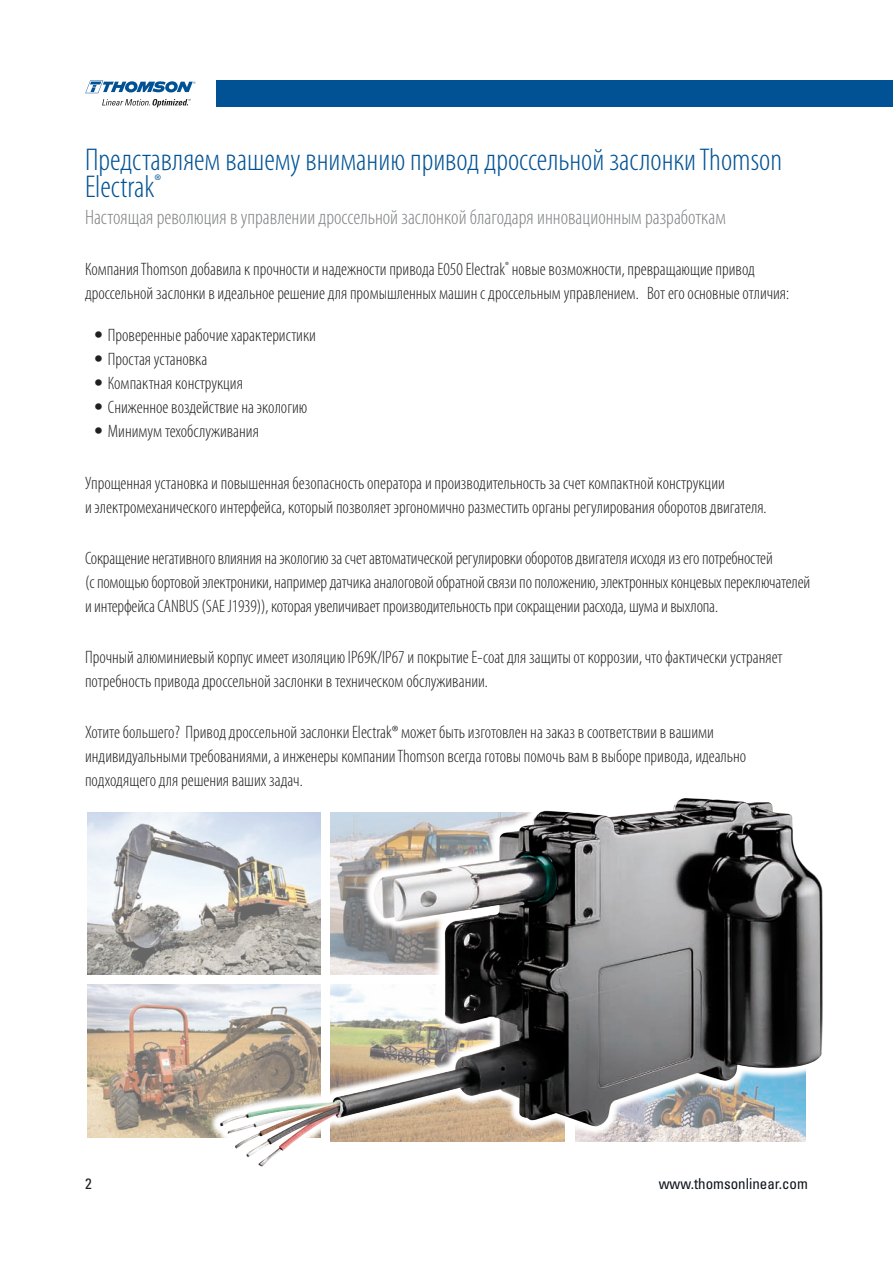
<style>
.page{position:relative;width:893px;height:1263px;background:#fff}
.page>*{position:absolute;margin:0;border:0;box-sizing:border-box;transform-origin:0 0}
.t1{font:300 condensed 31.65px/27px "Myriad Pro";color:#005294}
.t2{font:300 condensed 21px "Myriad Pro";color:#808285}
.t3{font:300 condensed 18px/24px "Myriad Pro";color:#231f20}
.t4{font:condensed 15px "Univers";color:#0c131a}
.t5{font:condensed 15px "Univers";color:#231f20}
.s1{font-family:"Univers"}
</style>
<div class="page">
<div style="left:217px;top:80px;width:676px;height:27px;background:#005294"></div>
<svg style="left:85px;top:80px;width:110px;height:13px"></svg>
<svg style="left:102px;top:99px;width:89px;height:8px"></svg>
<img style="left:87px;top:984px;width:98px;height:154px">
<img style="left:87px;top:812px;width:98px;height:163px">
<img style="left:185px;top:798px;width:638px;height:369px">
<p class="t1" style="left:85px;top:147px;width:698px">Представляем вашему вниманию привод дроссельной заслонки Thomson<br>Electrak<sup>®</sup></p>
<p class="t2" style="left:85px;top:206px;width:642px">Настоящая революция в управлении дроссельной заслонкой благодаря инновационным разработкам</p>
<p class="t3" style="left:85px;top:258px;width:706px">Компания Thomson добавила к прочности и надежности привода E050 Electrak<sup>®</sup> новые возможности, превращающие привод дроссельной заслонки в идеальное решение для промышленных машин с дроссельным управлением. Вот его основные отличия:</p>
<p class="t3" style="left:93px;top:324px;width:224px"><span class="s1">•</span> Проверенные рабочие характеристики</p>
<p class="t3" style="left:93px;top:348px;width:116px"><span class="s1">•</span> Простая установка</p>
<p class="t3" style="left:93px;top:372px;width:151px"><span class="s1">•</span> Компактная конструкция</p>
<p class="t3" style="left:93px;top:396px;width:216px"><span class="s1">•</span> Сниженное воздействие на экологию</p>
<p class="t3" style="left:93px;top:420px;width:167px"><span class="s1">•</span> Минимум техобслуживания</p>
<p class="t3" style="left:85px;top:471px;width:683px">Упрощенная установка и повышенная безопасность оператора и производительность за счет компактной конструкции<br>и электромеханического интерфейса, который позволяет эргономично разместить органы регулирования оборотов двигателя.</p>
<p class="t3" style="left:85px;top:546px;width:727px">Сокращение негативного влияния на экологию за счет автоматической регулировки оборотов двигателя исходя из его потребностей (спомощью бортовой электроники, например датчика аналоговой обратной связи по положению, электронных концевых переключателей и интерфейса CANBUS (SAE J1939)), которая увеличивает производительность при сокращении расхода, шума и выхлопа.</p>
<p class="t3" style="left:85px;top:645px;width:699px">Прочный алюминиевый корпус имеет изоляцию IP69K/IP67 и покрытие E-coat для защиты от коррозии, что фактически устраняет потребность привода дроссельной заслонки в техническом обслуживании.</p>
<p class="t3" style="left:85px;top:720px;width:663px">Хотите большего? Привод дроссельной заслонки Electrak® может быть изготовлен на заказ в соответствии в вашими индивидуальными требованиями, а инженеры компании Thomson всегда готовы помочь вам в выборе привода, идеально подходящего для решения ваших задач.</p>
<p class="t5" style="left:85px;top:1174px;width:8px">2</p>
<p class="t4" style="left:659px;top:1174px;width:151px">www.thomsonlinear.com</p>
</div>
